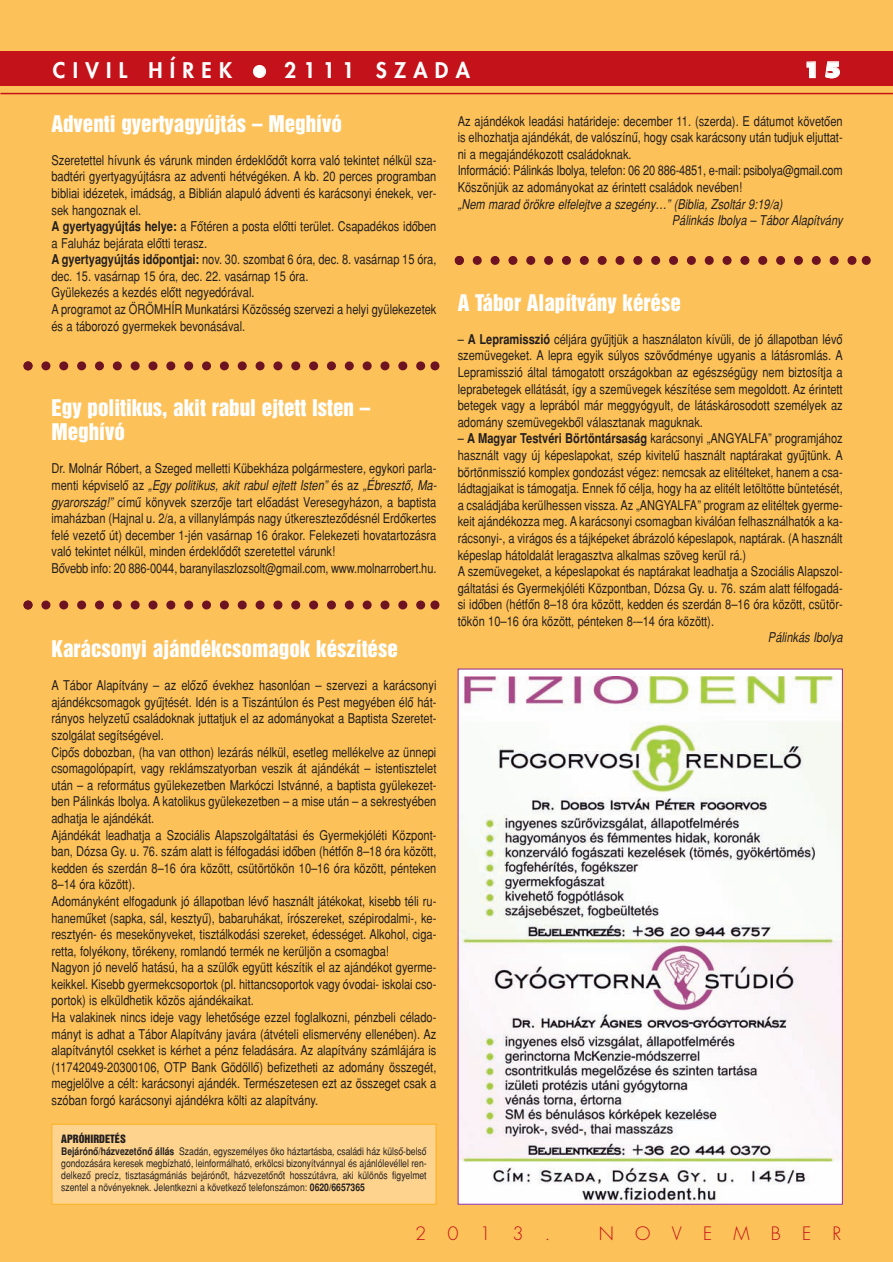
<style>
.page{position:relative;width:893px;height:1262px;background:#fff}
.page>*{position:absolute;margin:0;border:0;box-sizing:border-box;transform-origin:0 0}
.t1{font:21px/24px "H Helvetica Inserat";color:#fff}
.t2{font:800 21px "H Futura";letter-spacing:.345em;color:#fff}
.t3{font:700 21px "H Futura Extra";color:#fff}
.t4{font:300 18px "H Futura";letter-spacing:1.18em;color:#c4121a}
.t5{font:13.5px/16.6px "H Helvetica Narrow";color:#231f20}
.t6{font:italic 13.5px/16.5px "H Helvetica Narrow";color:#231f20}
.t7{font:10.5px/12px "H Helvetica Narrow";color:#231f20;text-align:justify}
.t8{font:10.5px "H Helvetica Inserat";color:#231f20}
.s1{font-weight:700}
.s2{font-style:italic}
</style>
<div class="page">
<div style="left:0;top:0;width:892px;height:1262px;background:#fdc159"></div>
<div style="left:0;top:51px;width:892px;height:34px;background:#c4121a"></div>
<hr style="left:0;top:93px;width:892px;height:1px;background:#c4121a">
<svg style="left:23px;top:361px;width:416px;height:9px"></svg>
<svg style="left:23px;top:600px;width:416px;height:9px"></svg>
<div style="left:52px;top:1124px;width:384px;height:80px;background:#fed38d"></div>
<div style="left:51px;top:1123px;width:385px;height:81px;border:1px solid #faaf18"></div>
<img style="left:460px;top:677px;width:380px;height:525px">
<svg style="left:454px;top:256px;width:416px;height:9px"></svg>
<h1 class="t2" style="left:53px;top:60px;width:181px">CIVIL HÍREK</h1>
<h1 class="t2" style="left:284px;top:60px;width:187px">2111 SZADA</h1>
<h1 class="t3" style="left:803px;top:61px;width:39px">15</h1>
<h1 class="t1" style="left:51px;top:112px;width:292px">Adventi gyertyagyújtás – Meghívó</h1>
<p class="t5" style="left:51px;top:153px;width:386px">Szeretettel hívunk és várunk minden érdeklôdôt korra való tekintet nélkül sza&shy;badtéri gyertyagyújtásra az adventi hétvégéken. A kb. 20 perces programban bibliai idézetek, imádság, a Biblián alapuló ádventi és karácsonyi énekek, ver&shy;sek hangoznak el.<br><span class="s1">A gyertyagyújtás helye:</span> a Fôtéren a posta elôtti terület. Csapadékos idôben a Faluház bejárata elôtti terasz.<br><span class="s1">A gyertyagyújtás idôpontjai:</span> nov. 30. szombat 6 óra, dec. 8. vasárnap 15 óra, dec. 15. vasárnap 15 óra, dec. 22. vasárnap 15 óra.<br>Gyülekezés a kezdés elôtt negyedórával.<br>A programot az ÖRÖMHÍR Munkatársi Közösség szervezi a helyi gyülekezetek és a táborozó gyermekek bevonásával.</p>
<p class="t5" style="left:458px;top:114px;width:386px">Az ajándékok leadási határideje: december 11. (szerda). E dátumot követôen is elhozhatja ajándékát, de valószínû, hogy csak karácsony után tudjuk eljuttat&shy;ni a megajándékozott családoknak.<br>Információ: Pálinkás Ibolya, telefon: 06 20 886-4851, e-mail: psibolya@gmail.com Köszönjük az adományokat az érintett családok nevében!</p>
<p class="t6" style="left:671px;top:197px;width:172px;text-indent:-214px">„Nem marad örökre elfelejtve a szegény…” (Biblia, Zsoltár 9:19/a)<br>Pálinkás Ibolya – Tábor Alapítvány</p>
<h1 class="t1" style="left:458px;top:291px;width:224px">A Tábor Alapítvány kérése</h1>
<p class="t5" style="left:458px;top:332px;width:386px;text-align:justify">– <span class="s1">A Lepramisszió</span> céljára gyûjtjük a használaton kívüli, de jó állapotban lévô szemüvegeket. A lepra egyik súlyos szövôdménye ugyanis a látásromlás. A Lepramisszió által támogatott országokban az egészségügy nem biztosítja a leprabetegek ellátását, így a szemüvegek készítése sem megoldott. Az érintett betegek vagy a leprából már meggyógyult, de látáskárosodott személyek az adomány szemüvegekbôl választanak maguknak.</p>
<p class="t5" style="left:458px;top:431px;width:386px">– <span class="s1">A Magyar Testvéri Börtöntársaság</span> karácsonyi „ANGYALFA” programjához használt vagy új képeslapokat, szép kivitelû használt naptárakat gyûjtünk. A börtönmisszió komplex gondozást végez: nemcsak az elitélteket, hanem a csa&shy;ládtagjaikat is támogatja. Ennek fô célja, hogy ha az elitélt letöltötte büntetését, a családjába kerülhessen vissza. Az „ANGYALFA” program az elitéltek gyerme&shy;keit ajándékozza meg. A karácsonyi csomagban kiválóan felhasználhatók a ka&shy;rácsonyi-, a virágos és a tájképeket ábrázoló képeslapok, naptárak. (A használt képeslap hátoldalát leragasztva alkalmas szöveg kerül rá.)<br>A szemüvegeket, a képeslapokat és naptárakat leadhatja a Szociális Alapszol&shy;gáltatási és Gyermekjóléti Központban, Dózsa Gy. u. 76. szám alatt félfogadá&shy;si idôben (hétfôn 8–18 óra között, kedden és szerdán 8–16 óra között, csütör&shy;tökön 10–16 óra között, pénteken 8-–14 óra között).</p>
<p class="t6" style="left:768px;top:630px;width:76px">Pálinkás Ibolya</p>
<h1 class="t1" style="left:51px;top:397px;width:320px">Egy politikus, akit rabul ejtett Isten –<br>Meghívó</h1>
<p class="t5" style="left:51px;top:461px;width:386px">Dr. Molnár Róbert, a Szeged melletti Kübekháza polgármestere, egykori parla&shy;menti képviselô az <span class="s2">„Egy politikus, akit rabul ejtett Isten”</span> és az <span class="s2">„Ébresztô, Ma&shy;gyarország!”</span> címû könyvek szerzôje tart elôadást Veresegyházon, a baptista imaházban (Hajnal u. 2/a, a villanylámpás nagy útkeresztezôdésnél Erdôkertes felé vezetô út) december 1-jén vasárnap 16 órakor. Felekezeti hovatartozásra való tekintet nélkül, minden érdeklôdôt szeretettel várunk!<br>Bôvebb info: 20 886-0044, baranyilaszlozsolt@gmail.com, www.molnarrobert.hu.</p>
<h1 class="t1" style="left:51px;top:638px;width:348px">Karácsonyi ajándékcsomagok készítése</h1>
<p class="t5" style="left:51px;top:678px;width:386px">A Tábor Alapítvány – az elôzô évekhez hasonlóan – szervezi a karácsonyi ajándékcsomagok gyûjtését. Idén is a Tiszántúlon és Pest megyében élô hát&shy;rányos helyzetû családoknak juttatjuk el az adományokat a Baptista Szeretet&shy;szolgálat segítségével.<br>Cipôs dobozban, (ha van otthon) lezárás nélkül, esetleg mellékelve az ünnepi csomagolópapírt, vagy reklámszatyorban veszik át ajándékát – istentisztelet után – a református gyülekezetben Markóczi Istvánné, a baptista gyülekezet&shy;ben Pálinkás Ibolya. A katolikus gyülekezetben – a mise után – a sekrestyében adhatja le ajándékát.<br>Ajándékát leadhatja a Szociális Alapszolgáltatási és Gyermekjóléti Központ&shy;ban, Dózsa Gy. u. 76. szám alatt is félfogadási idôben (hétfôn 8–18 óra között, kedden és szerdán 8–16 óra között, csütörtökön 10–16 óra között, pénteken 8–14 óra között).<br>Adományként elfogadunk jó állapotban lévô használt játékokat, kisebb téli ru&shy;hanemûket (sapka, sál, kesztyû), babaruhákat, írószereket, szépirodalmi-, ke&shy;resztyén- és mesekönyveket, tisztálkodási szereket, édességet. Alkohol, ciga&shy;retta, folyékony, törékeny, romlandó termék ne kerüljön a csomagba!<br>Nagyon jó nevelô hatású, ha a szülôk együtt készítik el az ajándékot gyerme&shy;keikkel. Kisebb gyermekcsoportok (pl. hittancsoportok vagy óvodai- iskolai cso&shy;portok) is elküldhetik közös ajándékaikat.<br>Ha valakinek nincs ideje vagy lehetôsége ezzel foglalkozni, pénzbeli célado&shy;mányt is adhat a Tábor Alapítvány javára (átvételi elismervény ellenében). Az alapítványtól csekket is kérhet a pénz feladására. Az alapítvány számlájára is (11742049-20300106, OTP Bank Gödöllô) befizetheti az adomány összegét, megjelölve a célt: karácsonyi ajándék. Természetesen ezt az összeget csak a szóban forgó karácsonyi ajándékra költi az alapítvány.</p>
<p class="t8" style="left:61px;top:1134px;width:66px">APRÓHIRDETÉS</p>
<p class="t7" style="left:61px;top:1146px;width:367px"><span class="s1">Bejárónô/házvezetônô állás</span> Szadán, egyszemélyes öko háztartásba, családi ház külsô-belsô gondozására keresek megbízható, leinformálható, erkölcsi bizonyítvánnyal és ajánlólevéllel ren&shy;delkezô precíz, tisztaságmániás bejárónôt, házvezetônôt hosszútávra, aki különös figyelmet szentel a növényeknek. Jelentkezni a következô telefonszámon: <span class="s1">0620/6657365</span></p>
<h2 class="t4" style="left:415px;top:1225px;width:137px">2013.</h2>
<h2 class="t4" style="left:599px;top:1225px;width:244px">NOVEMBER</h2>
</div>
